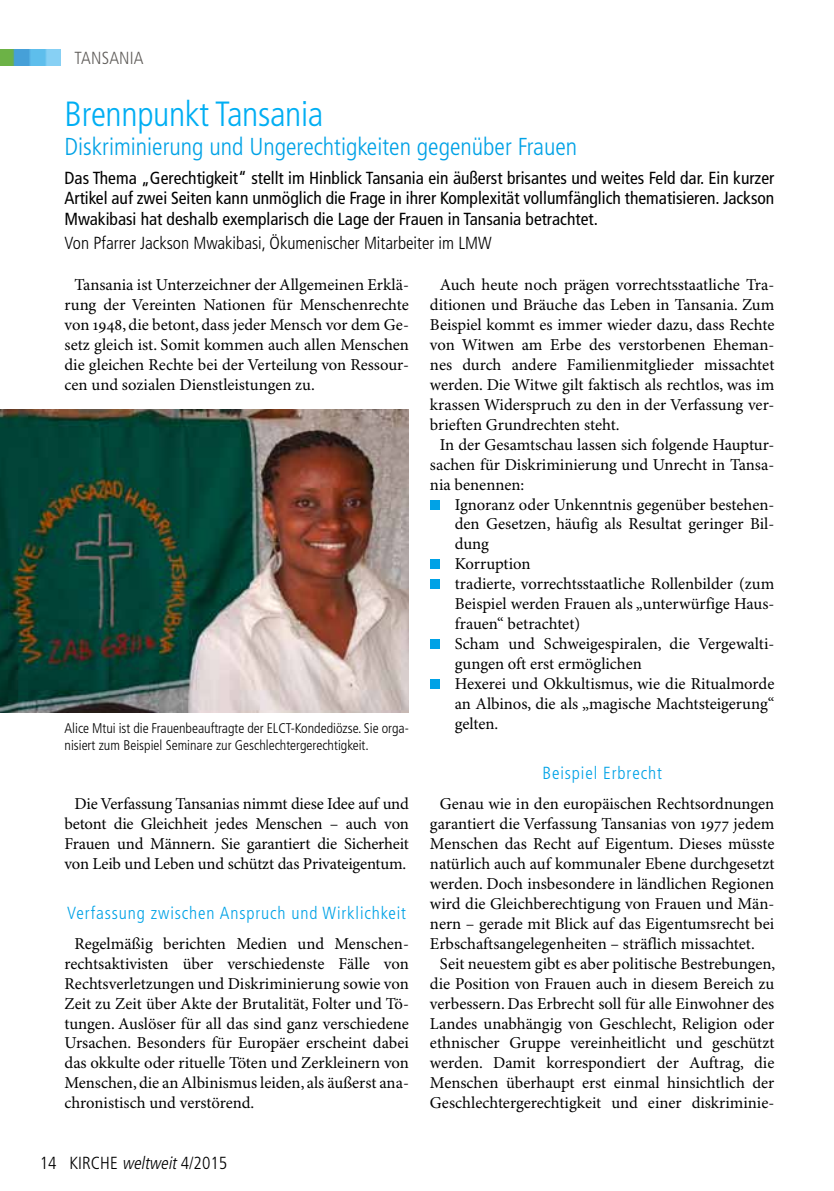
<style>
.page{position:relative;width:834px;height:1191px;background:#fff}
.page>*{position:absolute;margin:0;border:0;box-sizing:border-box;transform-origin:0 0}
.t1{font:300 condensed 35px "Frutiger";color:#00aef3}
.t2{font:300 condensed 24.5px "Frutiger";color:#00a2e6}
.t3{font:condensed 17.5px/20.1px "Frutiger";color:#000;text-align:justify}
.t4{font:300 condensed 17.5px "Frutiger";color:#000}
.t5{font:300 condensed 17.5px "Frutiger";letter-spacing:.05em;color:#00a2e6}
.t6{font:300 condensed 17.5px "Frutiger";letter-spacing:.01em;color:#605d5a}
.t7{font:16.62px/19.9px "Minion Pro";color:#000;text-align:justify}
.t8{font:300 condensed 14px/16.8px "Frutiger";color:#000}
.s1{font-style:italic}
</style>
<div class="page">
<img style="left:0;top:50px;width:61px;height:15px">
<div style="left:430px;top:499px;width:10px;height:10px;background:#00a2e6"></div>
<div style="left:430px;top:559px;width:10px;height:10px;background:#00a2e6"></div>
<div style="left:430px;top:579px;width:10px;height:10px;background:#00a2e6"></div>
<div style="left:430px;top:639px;width:10px;height:10px;background:#00a2e6"></div>
<div style="left:430px;top:679px;width:10px;height:10px;background:#00a2e6"></div>
<img style="left:0;top:409px;width:409px;height:303px">
<p class="t6" style="left:74px;top:48px;width:71px">Tansania</p>
<h1 class="t1" style="left:64px;top:94px;width:260px">Brennpunkt Tansania</h1>
<p class="t3" style="left:64px;top:168px;width:711px">Das Thema „Gerechtigkeit“ stellt im Hinblick Tansania ein äußerst brisantes und weites Feld dar. Ein kurzer Artikel auf zwei Seiten kann unmöglich die Frage in ihrer Komplexität vollumfänglich thematisieren. Jackson Mwakibasi hat deshalb exemplarisch die Lage der Frauen in Tansania betrachtet.</p>
<p class="t4" style="left:64px;top:233px;width:428px">Von Pfarrer Jackson Mwakibasi, Ökumenischer Mitarbeiter im LMW</p>
<h2 class="t2" style="left:64px;top:132px;width:514px">Diskriminierung und U ngerechtigkeiten gegenüber Frauen</h2>
<p class="t7" style="left:64px;top:275px;width:346px;text-indent:10px">Tansania ist Unterzeichner der Allgemeinen Erklä&shy;rung der Vereinten Nationen für Menschenrechte von 1948, die betont, dass jeder Mensch vor dem Ge&shy;setz gleich ist. Somit kommen auch allen Menschen die gleichen Rechte bei der Verteilung von Ressour&shy;cen und sozialen Dienstleistungen zu.</p>
<p class="t8" style="left:64px;top:720px;width:346px">Alice Mtui ist die Frauenbeauftragte der ELCT-Kondediözse. Sie orga&shy;nisiert zum Beispiel Seminare zur Geschlechtergerechtigkeit.</p>
<p class="t7" style="left:64px;top:794px;width:346px;text-align:center">Die Verfassung Tansanias nimmt diese Idee auf und betont die Gleichheit jedes Menschen – auch von Frauen und Männern. Sie garantiert die Sicherheit von Leib und Leben und schützt das Privateigentum.</p>
<p class="t5" style="left:67px;top:902px;width:340px">Verfassung zwischen Anspruch und Wirklichkeit</p>
<p class="t7" style="left:64px;top:934px;width:346px;text-indent:10px">Regelmäßig berichten Medien und Menschen&shy;rechtsaktivisten über verschiedenste Fälle von Rechtsverletzungen und Diskriminierung sowie von Zeit zu Zeit über Akte der Brutalität, Folter und Tö&shy;tungen. Auslöser für all das sind ganz verschiedene Ursachen. Besonders für Europäer erscheint dabei das okkulte oder rituelle Töten und Zerkleinern von Menschen, die an Albinismus leiden, als äußerst ana&shy;chronistisch und verstörend.</p>
<p class="t4" style="left:40px;top:1153px;width:189px">14 KIRCHE <span class="s1">weltweit</span>4/2015</p>
<p class="t7" style="left:440px;top:275px;width:336px">Auch heute noch prägen vorrechtsstaatliche Tra-</p>
<p class="t7" style="left:430px;top:295px;width:346px">ditionen und Bräuche das Leben in Tansania. Zum</p>
<p class="t7" style="left:430px;top:315px;width:346px">Beispiel kommt es immer wieder dazu, dass Rechte</p>
<p class="t7" style="left:430px;top:335px;width:346px">von Witwen am Erbe des verstorbenen Eheman-</p>
<p class="t7" style="left:430px;top:355px;width:346px">nes durch andere Familienmitglieder missachtet</p>
<p class="t7" style="left:430px;top:375px;width:346px">werden. Die Witwe gilt faktisch als rechtlos, was im</p>
<p class="t7" style="left:430px;top:395px;width:346px">krassen Widerspruch zu den in der Verfassung ver-</p>
<p class="t7" style="left:430px;top:415px;width:191px">brieften Grundrechten steht.</p>
<p class="t7" style="left:440px;top:435px;width:336px">In der Gesamtschau lassen sich folgende Hauptur-</p>
<p class="t7" style="left:430px;top:455px;width:346px">sachen für Diskriminierung und Unrecht in Tansa-</p>
<p class="t7" style="left:430px;top:475px;width:96px">nia benennen:</p>
<p class="t7" style="left:454px;top:495px;width:321px">Ignoranz oder Unkenntnis gegenüber bestehen-</p>
<p class="t7" style="left:454px;top:515px;width:321px">den Gesetzen, häufig als Resultat geringer Bil-</p>
<p class="t7" style="left:454px;top:535px;width:36px">dung</p>
<p class="t7" style="left:454px;top:555px;width:77px">Korruption</p>
<p class="t7" style="left:454px;top:575px;width:321px">tradierte, vorrechtsstaatliche Rollenbilder (zum</p>
<p class="t7" style="left:454px;top:594px;width:321px">Beispiel werden Frauen als „unterwürfige Haus-</p>
<p class="t7" style="left:454px;top:614px;width:127px">frauen“ betrachtet)</p>
<p class="t7" style="left:454px;top:634px;width:321px">Scham und Schweigespiralen, die Vergewalti-</p>
<p class="t7" style="left:454px;top:654px;width:188px">gungen oft erst ermöglichen</p>
<p class="t7" style="left:454px;top:674px;width:321px">Hexerei und Okkultismus, wie die Ritualmorde</p>
<p class="t7" style="left:454px;top:694px;width:321px">an Albinos, die als „magische Machtsteigerung“</p>
<p class="t7" style="left:454px;top:714px;width:45px">gelten.</p>
<p class="t5" style="left:542px;top:763px;width:121px">Beispiel Erbrecht</p>
<p class="t7" style="left:440px;top:794px;width:336px">Genau wie in den europäischen Rechtsordnungen</p>
<p class="t7" style="left:430px;top:814px;width:346px">garantiert die Verfassung Tansanias von 1977 jedem</p>
<p class="t7" style="left:430px;top:834px;width:346px">Menschen das Recht auf Eigentum. Dieses müsste</p>
<p class="t7" style="left:430px;top:854px;width:346px">natürlich auch auf kommunaler Ebene durchgesetzt</p>
<p class="t7" style="left:430px;top:874px;width:346px">werden. Doch insbesondere in ländlichen Regionen</p>
<p class="t7" style="left:430px;top:894px;width:346px">wird die Gleichberechtigung von Frauen und Män-</p>
<p class="t7" style="left:430px;top:914px;width:346px">nern – gerade mit Blick auf das Eigentumsrecht bei</p>
<p class="t7" style="left:430px;top:934px;width:326px">Erbschaftsangelegenheiten – sträflich missachtet.</p>
<p class="t7" style="left:440px;top:954px;width:337px">Seit neuestem gibt es aber politische Bestrebungen,</p>
<p class="t7" style="left:430px;top:974px;width:346px">die Position von Frauen auch in diesem Bereich zu</p>
<p class="t7" style="left:430px;top:994px;width:346px">verbessern. Das Erbrecht soll für alle Einwohner des</p>
<p class="t7" style="left:430px;top:1014px;width:346px">Landes unabhängig von Geschlecht, Religion oder</p>
<p class="t7" style="left:430px;top:1033px;width:346px">ethnischer Gruppe vereinheitlicht und geschützt</p>
<p class="t7" style="left:430px;top:1053px;width:346px">werden. Damit korrespondiert der Auftrag, die</p>
<p class="t7" style="left:430px;top:1073px;width:346px">Menschen überhaupt erst einmal hinsichtlich der</p>
<p class="t7" style="left:430px;top:1093px;width:346px">Geschlechtergerechtigkeit und einer diskriminie-</p>
</div>
